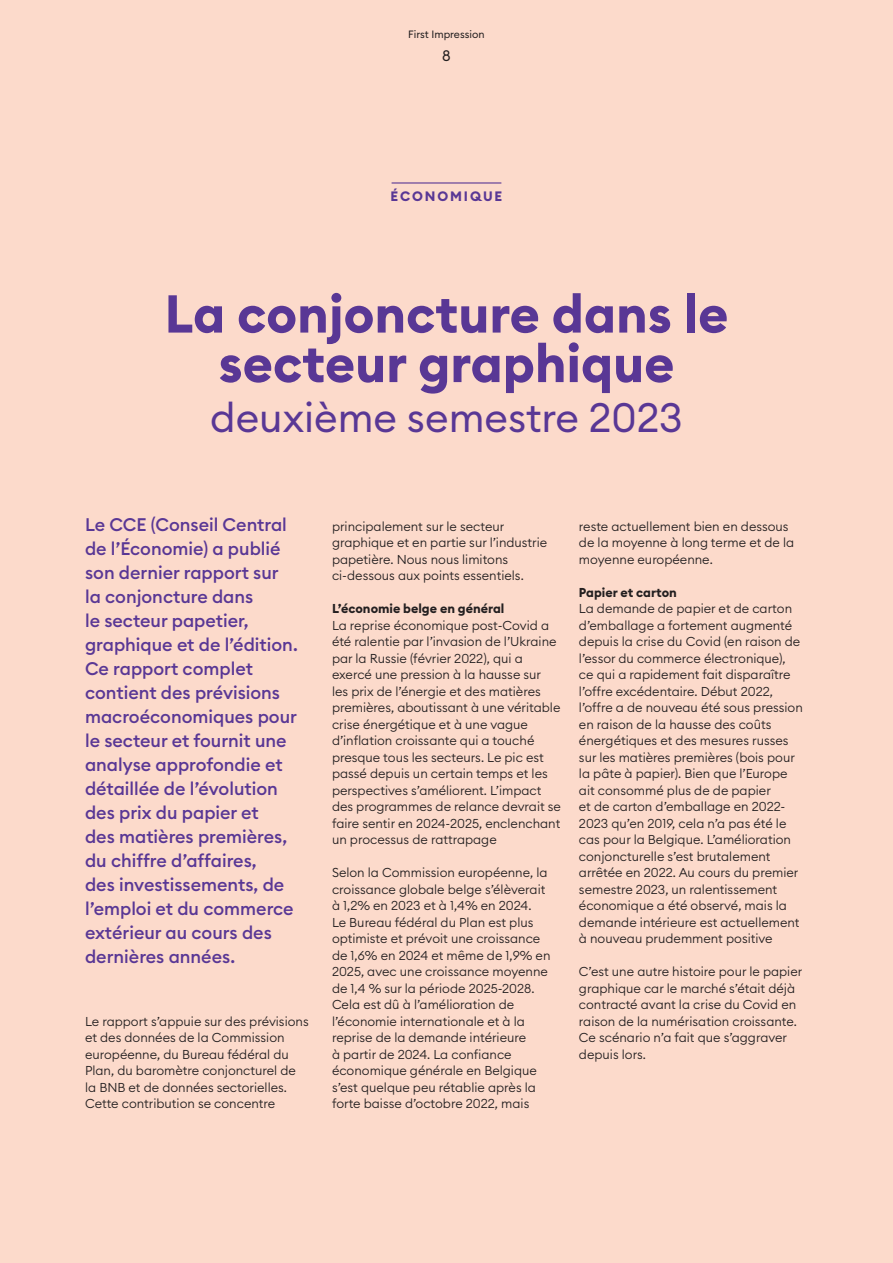
<style>
.page{position:relative;width:893px;height:1263px;background:#fcdacb}
.page>*{position:absolute;margin:0;border:0;box-sizing:border-box;transform-origin:0 0}
.t1{font:700 52.5px/49.5px "Euclid Circular B";color:#593795;text-align:center}
.t2{font:40.5px "Euclid Circular B";color:#593795}
.t3{font:500 18px/24px "Euclid Circular B";color:#593795}
.t4{font:15px "Euclid Circular B";color:#231f20}
.t5{font:700 13.5px "Euclid Circular B";letter-spacing:.14em;color:#593795}
.t6{font:300 12.75px/16.5px "Euclid Circular B";color:#231f20}
.t7{font:700 12.75px "Euclid Circular B";color:#231f20}
.t8{font:10.5px "Euclid Circular B";color:#231f20}
</style>
<div class="page">
<hr style="left:392px;top:182px;width:109px;height:2px;background:#593795">
<p class="t8" style="left:408px;top:28px;width:78px">First Impression</p>
<p class="t4" style="left:442px;top:46px;width:10px">8</p>
<p class="t5" style="left:391px;top:187px;width:113px">ÉCONOMIQUE</p>
<h1 class="t1" style="left:165px;top:290px;width:565px">La conjoncture dans le secteur graphique</h1>
<h2 class="t2" style="left:210px;top:391px;width:474px">deuxième semestre 2023</h2>
<p class="t3" style="left:85px;top:512px;width:214px">Le CCE (Conseil Central de l’Économie) a publié son dernier rapport sur la conjoncture dans<br>le secteur papetier, graphique et de l’édition.<br>Ce rapport complet contient des prévisions macroéconomiques pour le secteur et fournit une analyse approfondie et détaillée de l’évolution des prix du papier et<br>des matières premières, du chiffre d’affaires,<br>des investissements, de l’emploi et du commerce extérieur au cours des dernières années.</p>
<p class="t6" style="left:85px;top:1013px;width:225px">Le rapport s’appuie sur des prévisions et des données de la Commission européenne, du Bureau fédéral du Plan, du baromètre conjoncturel de la BNB et de données sectorielles.<br>Cette contribution se concentre</p>
<p class="t6" style="left:332px;top:518px;width:217px">principalement sur le secteur graphique et en partie sur l’industrie papetière. Nous nous limitons ci-dessous aux points essentiels.</p>
<p class="t7" style="left:332px;top:600px;width:174px">L’économie belge en général</p>
<p class="t6" style="left:332px;top:617px;width:230px">La reprise économique post-Covid a été ralentie par l’invasion de l’Ukraine par la Russie (février 2022), qui a exercé une pression à la hausse sur<br>les prix de l’énergie et des matières premières, aboutissant à une véritable crise énergétique et à une vague d’inflation croissante qui a touché presque tous les secteurs. Le pic est passé depuis un certain temps et les perspectives s’améliorent. L’impact des programmes de relance devrait se faire sentir en 2024-2025, enclenchant un processus de rattrapage</p>
<p class="t6" style="left:332px;top:864px;width:220px">Selon la Commission européenne, la croissance globale belge s’élèverait à 1,2% en 2023 et à 1,4% en 2024.<br>Le Bureau fédéral du Plan est plus optimiste et prévoit une croissance de 1,6% en 2024 et même de 1,9% en 2025, avec une croissance moyenne de 1,4 % sur la période 2025-2028.<br>Cela est dû à l’amélioration de l’économie internationale et à la reprise de la demande intérieure<br>à partir de 2024. La confiance économique générale en Belgique s’est quelque peu rétablie après la forte baisse d’octobre 2022, mais</p>
<p class="t6" style="left:579px;top:518px;width:217px">reste actuellement bien en dessous de la moyenne à long terme et de la moyenne européenne.</p>
<p class="t7" style="left:579px;top:584px;width:99px">Papier et carton</p>
<p class="t6" style="left:579px;top:600px;width:225px">La demande de papier et de carton d’emballage a fortement augmenté depuis la crise du Covid (en raison de l’essor du commerce électronique), ce qui a rapidement fait disparaître l’offre excédentaire. Début 2022, l’offre a de nouveau été sous pression en raison de la hausse des coûts énergétiques et des mesures russes sur les matières premières (bois pour la pâte à papier). Bien que l’Europe ait consommé plus de de papier<br>et de carton d’emballage en 2022- 2023 qu’en 2019, cela n’a pas été le cas pour la Belgique. L’amélioration conjoncturelle s’est brutalement arrêtée en 2022. Au cours du premier semestre 2023, un ralentissement économique a été observé, mais la demande intérieure est actuellement à nouveau prudemment positive</p>
<p class="t6" style="left:579px;top:963px;width:225px">C’est une autre histoire pour le papier graphique car le marché s’était déjà contracté avant la crise du Covid en raison de la numérisation croissante.<br>Ce scénario n’a fait que s’aggraver depuis lors.</p>
</div>
